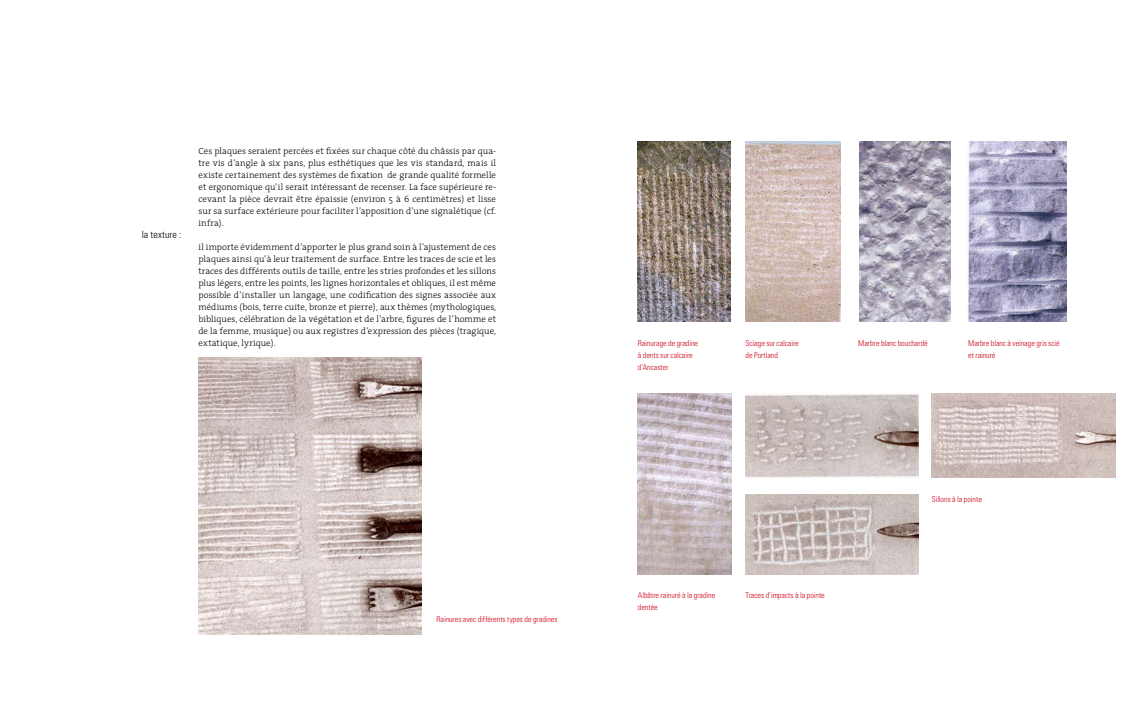
<style>
.page{position:relative;width:1134px;height:709px;background:#fff}
.page>*{position:absolute;margin:0;border:0;box-sizing:border-box;transform-origin:0 0}
.t1{font:300 condensed 10px "Univers";letter-spacing:.01em;color:#000}
.t2{font:300 9px/12px "The Serif";letter-spacing:.005em;color:#000;text-align:justify}
.t3{font:300 condensed 8px/12px "Univers";letter-spacing:-.005em;color:#cc071e}
</style>
<div class="page">
<img style="left:198px;top:358px;width:224px;height:276px">
<img style="left:638px;top:142px;width:92px;height:180px">
<img style="left:746px;top:142px;width:95px;height:180px">
<img style="left:859px;top:142px;width:207px;height:180px">
<img style="left:638px;top:394px;width:94px;height:180px">
<img style="left:746px;top:394px;width:172px;height:180px">
<img style="left:932px;top:394px;width:183px;height:84px">
<div style="left:742px;top:478px;width:183px;height:15px;background:#fff"></div>
<div style="left:951px;top:138px;width:15px;height:186px;background:#fff"></div>
<p class="t1" style="left:142px;top:228px;width:41px">la texture :</p>
<p class="t2" style="left:198px;top:144px;width:299px">Ces plaques seraient percées et fixées sur chaque côté du châssis par qua&shy;tre vis d’angle à six pans, plus esthétiques que les vis standard, mais il existe certainement des systèmes de fixation de grande qualité formelle et ergonomique qu’il serait intéressant de recenser. La face supérieure re&shy;cevant la pièce devrait être épaissie (environ 5 à 6 centimètres) et lisse sur sa surface extérieure pour faciliter l’apposition d’une signalétique (cf. infra).</p>
<p class="t2" style="left:198px;top:240px;width:299px">il importe évidemment d’apporter le plus grand soin à l’ajustement de ces plaques ainsi qu’à leur traitement de surface. Entre les traces de scie et les traces des différents outils de taille, entre les stries profondes et les sillons plus légers, entre les points, les lignes horizontales et obliques, il est même possible d’installer un langage, une codification des signes associée aux médiums (bois, terre cuite, bronze et pierre), aux thèmes (mythologiques, bibliques, célébration de la végétation et de l’arbre, figures de l’homme et de la femme, musique) ou aux registres d’expression des pièces (tragique, extatique, lyrique).</p>
<p class="t3" style="left:437px;top:613px;width:122px">Rainures avec différents types de gradines</p>
<p class="t3" style="left:638px;top:337px;width:62px">Rainurage de gradine à dents sur calcaire d’Ancaster</p>
<p class="t3" style="left:746px;top:337px;width:55px">Sciage sur calcaire de Portland</p>
<p class="t3" style="left:858px;top:337px;width:71px">Marbre blanc bouchardé</p>
<p class="t3" style="left:968px;top:337px;width:93px">Marbre blanc à veinage gris scié et rainuré</p>
<p class="t3" style="left:638px;top:589px;width:79px">Albâtre rainuré à la gradine dentée</p>
<p class="t3" style="left:746px;top:589px;width:81px">Traces d’impacts à la pointe</p>
<p class="t3" style="left:932px;top:493px;width:51px">Sillons à la pointe</p>
</div>
